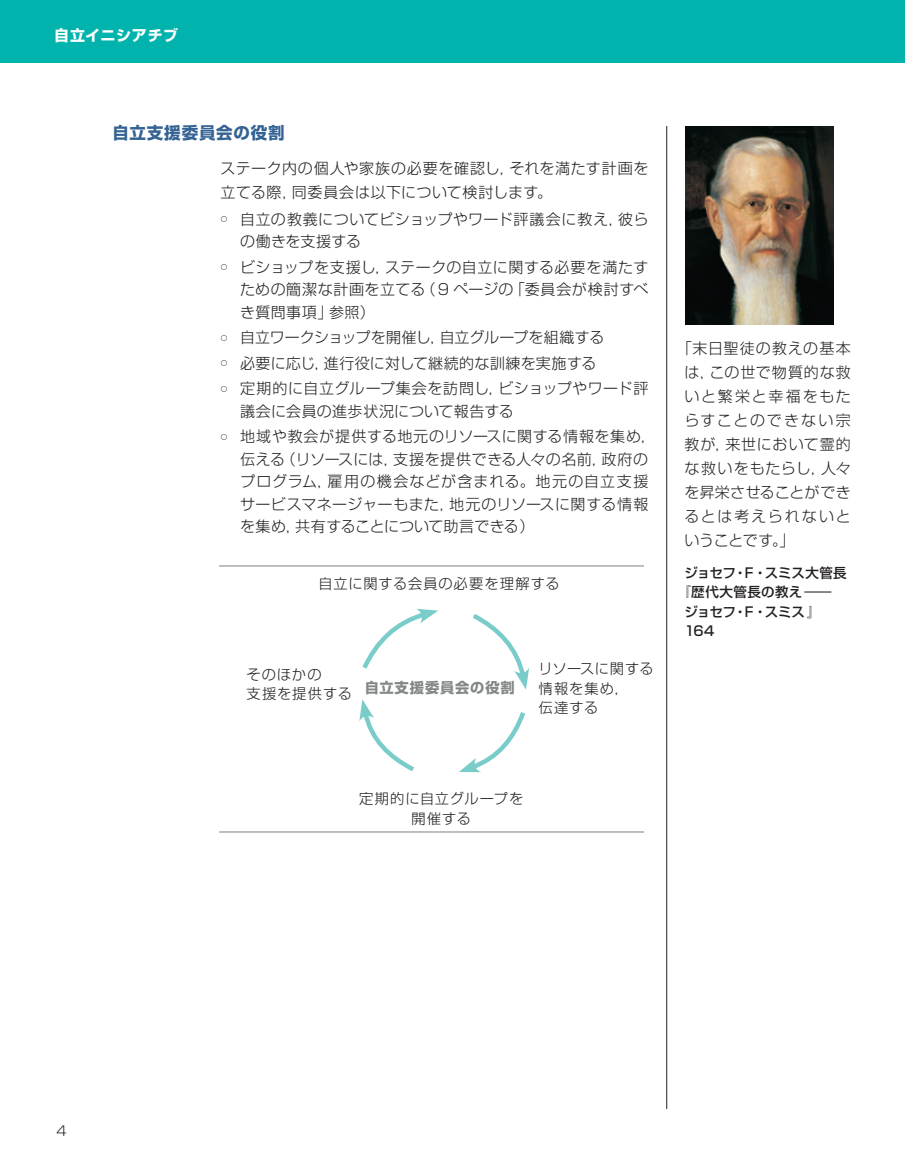
<style>
.page{position:relative;width:905px;height:1175px;background:#fff}
.page>*{position:absolute;margin:0;border:0;box-sizing:border-box;transform-origin:0 0}
.t1{font:700 16.5px "Shin Go Pr 6 N";letter-spacing:.05em;color:#336293}
.t2{font:300 15px/24px "Shin Go Pr 6 N";letter-spacing:.03em;color:#231f20}
.t3{font:700 15px "Shin Go Pr 6 N";letter-spacing:.035em;color:#fff}
.t4{font:300 14.25px/19.5px "Shin Go Pr 6 N";letter-spacing:.06em;color:#231f20}
.t5{font:500 13.5px "Shin Go Pr 6 N";letter-spacing:.005em;color:#231f20}
.t6{font:500 13.5px "Shin Go Pr 6 N";letter-spacing:.03em;color:#231f20}
.t7{font:300 13.5px "Shin Go Pr 6 N";color:#231f20}
.s1{font-size:10.5px}
.s2{font-weight:700;color:#838787}
</style>
<div class="page">
<div style="left:0;top:0;width:904px;height:63px;background:#00b3ac"></div>
<hr style="left:666px;top:126px;width:1px;height:982px;background:#231f20">
<hr style="left:219px;top:565px;width:425px;height:1px;background:#838787">
<hr style="left:219px;top:831px;width:425px;height:1px;background:#838787">
<svg style="left:362px;top:608px;width:76px;height:61px"></svg>
<svg style="left:472px;top:614px;width:57px;height:75px"></svg>
<svg style="left:459px;top:712px;width:67px;height:61px"></svg>
<svg style="left:359px;top:699px;width:55px;height:72px"></svg>
<img style="left:685px;top:126px;width:148px;height:198px">
<p class="t3" style="left:54px;top:23px;width:125px">自立イニシアチブ</p>
<p class="t1" style="left:113px;top:120px;width:174px">自立支援委員会の役割</p>
<p class="t2" style="left:220px;top:155px;width:429px">ステーク内の個人や家族の必要を確認し，それを満たす計画を立てる際，同委員会は以下について検討します。</p>
<p class="t2" style="left:240px;top:206px;width:409px;line-height:22.5px;text-indent:-21px"><span class="s1">⃝</span> 自立の教義についてビショップやワード評議会に教え，彼らの働きを支援する</p>
<p class="t2" style="left:240px;top:254px;width:409px;line-height:22.5px;text-align:justify;text-indent:-21px"><span class="s1">⃝</span> ビショップを支援し，ステークの自立に関する必要を満たすための簡潔な計画を立てる（9 ページの「委員会が検討すべき質問事項」参照）</p>
<p class="t2" style="left:219px;top:323px;width:431px;line-height:25.5px"><span class="s1">⃝</span> 自立ワークショップを開催し，自立グループを組織する<br><span class="s1">⃝</span> 必要に応じ，進行役に対して継続的な訓練を実施する<br><span class="s1">⃝</span> 定期的に自立グループ集会を訪問し，ビショップやワード評</p>
<p class="t2" style="left:219px;top:397px;width:438px;line-height:25.5px;text-indent:21px">議会に会員の進歩状況について報告する<br><span class="s1">⃝</span> 地域や教会が提供する地元のリソースに関する情報を集め，</p>
<p class="t2" style="left:240px;top:446px;width:409px;line-height:22.5px;text-align:justify">伝える（リソースには，支援を提供できる人々の名前，政府のプログラム，雇用の機会などが含まれる。地元の自立支援サービスマネージャーもまた，地元のリソースに関する情報を集め，共有することについて助言できる）</p>
<p class="t4" style="left:303px;top:572px;width:258px">　自立に関する会員の必要を理解する</p>
<p class="t4" style="left:246px;top:666px;width:270px;line-height:13.4px">そのほかの<br>支援を提供する <span class="s2">自立支援委員会の役割</span></p>
<p class="t4" style="left:538px;top:657px;width:117px">リソースに関する情報を集め，<br>伝達する</p>
<p class="t4" style="left:359px;top:787px;width:166px;text-align:center">定期的に自立グループを開催する</p>
<p class="t2" style="left:684px;top:335px;width:168px;text-align:justify;text-indent:-8px">「末日聖徒の教えの基本は，この世で物質的な救いと繁栄と幸福をもたらすことのできない宗教が，来世において霊的な救いをもたらし，人々を昇栄させることができるとは考えられないということです。」</p>
<p class="t5" style="left:684px;top:561px;width:164px">ジョセフ・F・スミス大管長</p>
<p class="t6" style="left:677px;top:581px;width:155px">『歴代大管長の教え—</p>
<p class="t5" style="left:684px;top:600px;width:138px">ジョセフ・F・スミス』</p>
<p class="t5" style="left:684px;top:620px;width:31px">164</p>
<p class="t7" style="left:56px;top:1120px;width:12px">4</p>
</div>
